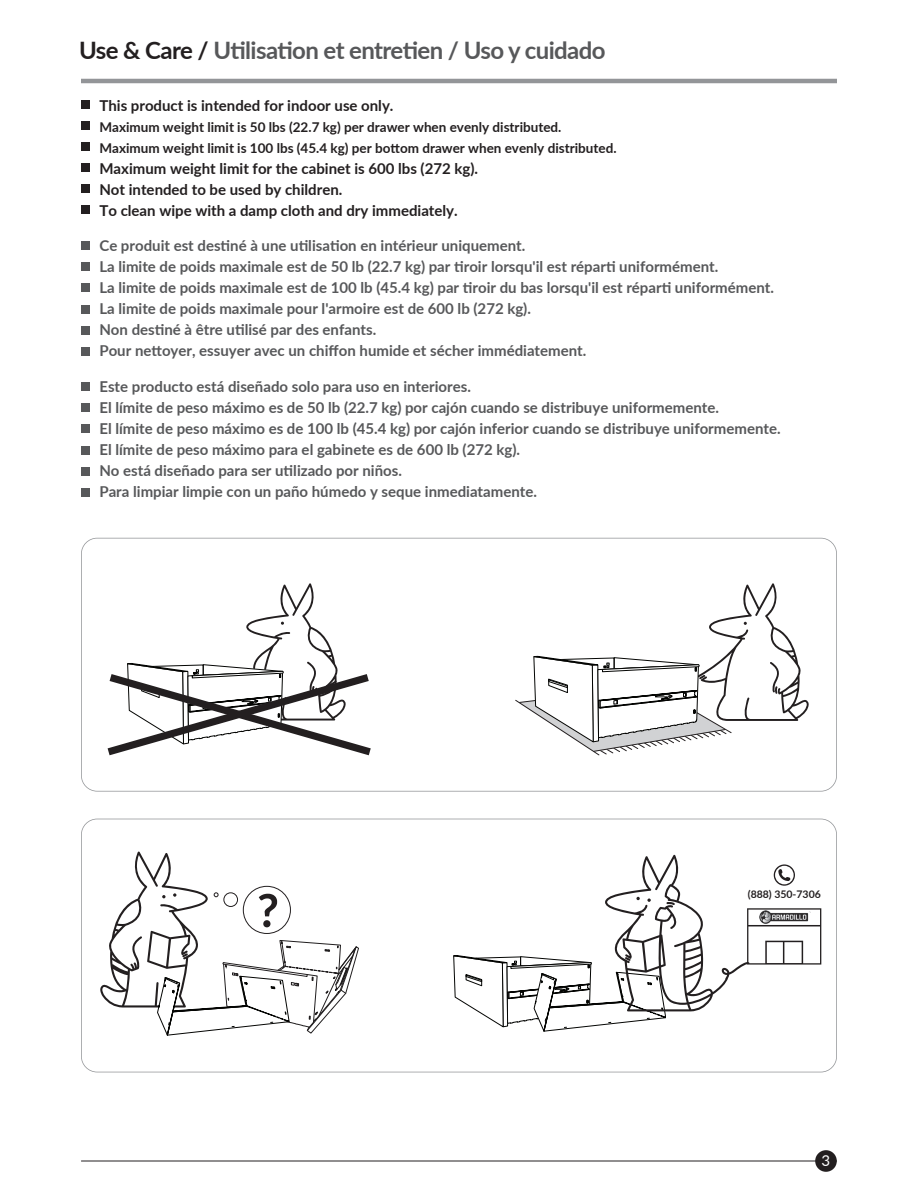
<style>
.page{position:relative;width:918px;height:1188px;background:#fff}
.page>*{position:absolute;margin:0;border:0;box-sizing:border-box;transform-origin:0 0}
.t1{font:700 24px "Lato";letter-spacing:-.025em;color:#57585a}
.t2{font:700 15px/21px "Lato";color:#57585a}
.t3{font:700 15px/21px "Lato";color:#231f20}
.t4{font:15px "Lato";color:#fff}
.t5{font:700 13.5px/21px "Lato";color:#231f20}
.t6{font:700 10.5px "Lato";color:#231f20}
.s1{color:#231f20}
</style>
<div class="page">
<hr style="left:81px;top:1161px;width:756px;height:1px;background:#231f20">
<div style="left:815px;top:1150px;width:22px;height:22px;background:#231f20;border-radius:50%"></div>
<svg style="left:81px;top:538px;width:756px;height:254px"></svg>
<svg style="left:81px;top:819px;width:756px;height:253px"></svg>
<svg style="left:108px;top:583px;width:263px;height:172px"></svg>
<svg style="left:515px;top:583px;width:294px;height:173px"></svg>
<svg style="left:100px;top:852px;width:259px;height:183px"></svg>
<svg style="left:452px;top:855px;width:369px;height:176px"></svg>
<img style="left:760px;top:911px;width:51px;height:13px">
<div style="left:81px;top:101px;width:8px;height:8px;background:#231f20"></div>
<div style="left:81px;top:122px;width:8px;height:8px;background:#231f20"></div>
<div style="left:81px;top:143px;width:8px;height:8px;background:#231f20"></div>
<div style="left:81px;top:164px;width:8px;height:8px;background:#231f20"></div>
<div style="left:81px;top:185px;width:8px;height:8px;background:#231f20"></div>
<div style="left:81px;top:206px;width:8px;height:8px;background:#231f20"></div>
<div style="left:81px;top:242px;width:8px;height:8px;background:#57585a"></div>
<div style="left:81px;top:263px;width:8px;height:8px;background:#57585a"></div>
<div style="left:81px;top:284px;width:8px;height:8px;background:#57585a"></div>
<div style="left:81px;top:305px;width:8px;height:8px;background:#57585a"></div>
<div style="left:81px;top:326px;width:8px;height:8px;background:#57585a"></div>
<div style="left:81px;top:347px;width:8px;height:8px;background:#57585a"></div>
<div style="left:81px;top:404px;width:8px;height:8px;background:#57585a"></div>
<div style="left:81px;top:382px;width:8px;height:8px;background:#57585a"></div>
<div style="left:81px;top:425px;width:8px;height:8px;background:#57585a"></div>
<div style="left:81px;top:446px;width:8px;height:8px;background:#57585a"></div>
<div style="left:81px;top:467px;width:8px;height:8px;background:#57585a"></div>
<div style="left:81px;top:489px;width:8px;height:8px;background:#57585a"></div>
<hr style="left:81px;top:79px;width:756px;height:4px;background:#939598">
<h1 class="t1" style="left:79px;top:33px;width:528px"><span class="s1">Use &amp; Care /</span> Utilisation et entretien / Uso y cuidado</h1>
<p class="t3" style="left:99px;top:94px;width:296px">This product is intended for indoor use only.</p>
<p class="t5" style="left:99px;top:116px;width:519px">Maximum weight limit is 50 lbs (22.7 kg) per drawer when evenly distributed.<br>Maximum weight limit is 100 lbs (45.4 kg) per bottom drawer when evenly distributed.</p>
<p class="t3" style="left:99px;top:157px;width:380px">Maximum weight limit for the cabinet is 600 lbs (272 kg).<br>Not intended to be used by children.<br>To clean wipe with a damp cloth and dry immediately.</p>
<p class="t2" style="left:99px;top:235px;width:676px">Ce produit est destiné à une utilisation en intérieur uniquement.<br>La limite de poids maximale est de 50 lb (22.7 kg) par tiroir lorsqu'il est réparti uniformément.<br>La limite de poids maximale est de 100 lb (45.4 kg) par tiroir du bas lorsqu'il est réparti uniformément.<br>La limite de poids maximale pour l'armoire est de 600 lb (272 kg).<br>Non destiné à être utilisé par des enfants.<br>Pour nettoyer, essuyer avec un chiffon humide et sécher immédiatement.</p>
<p class="t2" style="left:99px;top:375px;width:683px">Este producto está diseñado solo para uso en interiores.<br>El límite de peso máximo es de 50 lb (22.7 kg) por cajón cuando se distribuye uniformemente.<br>El límite de peso máximo es de 100 lb (45.4 kg) por cajón inferior cuando se distribuye uniformemente.<br>El límite de peso máximo para el gabinete es de 600 lb (272 kg).<br>No está diseñado para ser utilizado por niños.<br>Para limpiar limpie con un paño húmedo y seque inmediatamente.</p>
<p class="t6" style="left:748px;top:886px;width:75px">(888) 350-7306</p>
<p class="t4" style="left:822px;top:1150px;width:10px">3</p>
</div>
